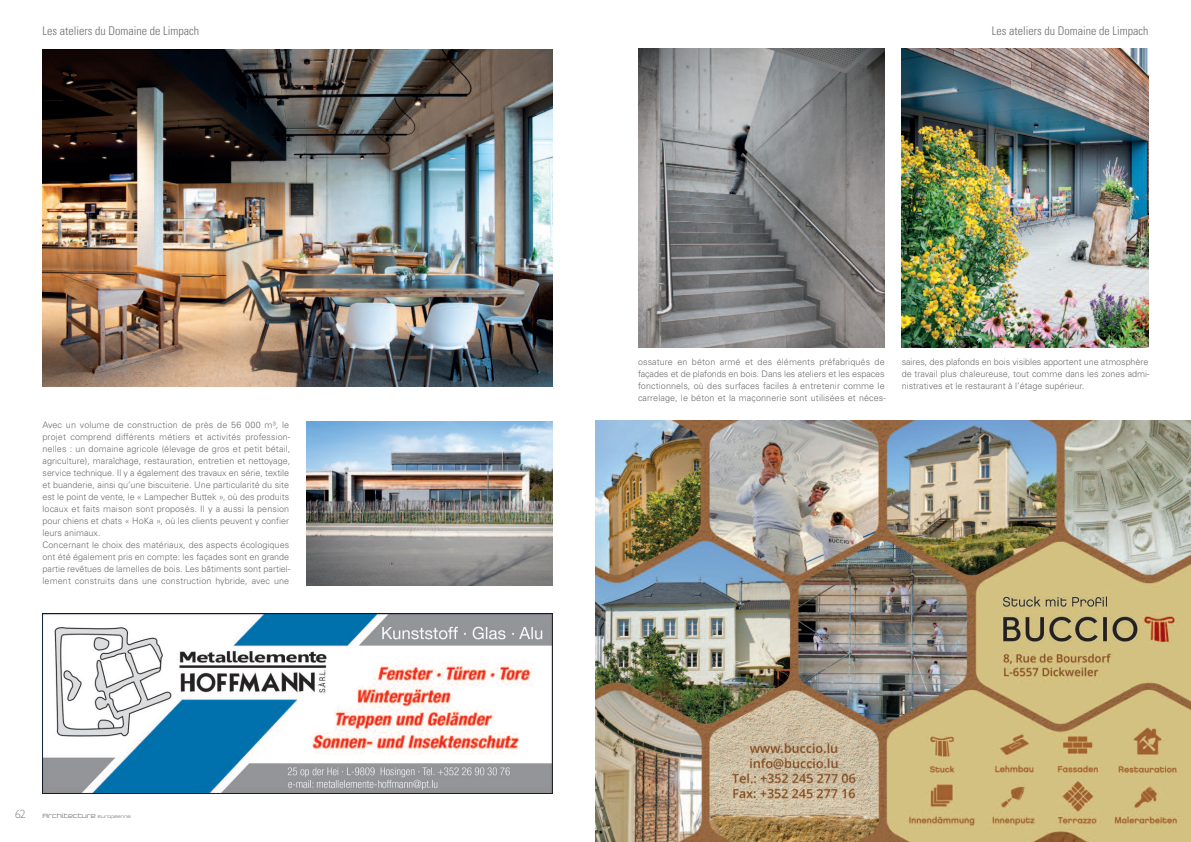
<style>
.page{position:relative;width:1191px;height:842px;background:#fff}
.page>*{position:absolute;margin:0;border:0;box-sizing:border-box;transform-origin:0 0}
.t1{font:300 condensed 12px "Univers";color:#6c6d70}
.t2{font:300 12px "Gill Sans Std";color:#808285}
.t3{font:300 9px/12px "Univers";color:#6c6d70}
.t4{font:6px "Design System C 500 R";color:#808285}
.s1{font-size:4px}
</style>
<div class="page">
<img style="left:901px;top:48px;width:247px;height:299px">
<img style="left:595px;top:421px;width:596px;height:421px">
<img style="left:43px;top:50px;width:510px;height:337px">
<img style="left:638px;top:48px;width:246px;height:299px">
<img style="left:306px;top:422px;width:247px;height:163px">
<img style="left:42px;top:614px;width:511px;height:180px">
<h1 class="t1" style="left:43px;top:26px;width:158px">Les ateliers du Domaine de Limpach</h1>
<p class="t3" style="left:43px;top:419px;width:249px">Avec un volume de construction de près de 56 000 m³, le projet comprend différents métiers et activités profession&shy;nelles : un domaine agricole (élevage de gros et petit bétail, agriculture), maraîchage, restauration, entretien et nettoyage, service technique. Il y a également des travaux en série, textile et buanderie, ainsi qu’une biscuiterie. Une particularité du site est le point de vente, le « Lampecher Buttek », où des produits locaux et faits maison sont proposés. Il y a aussi la pension pour chiens et chats « HoKa », où les clients peuvent y confier leurs animaux.<br>Concernant le choix des matériaux, des aspects écologiques ont été également pris en compte: les façades sont en grande partie revêtues de lamelles de bois. Les bâtiments sont partiel&shy;lement construits dans une construction hybride, avec une</p>
<h1 class="t2" style="left:15px;top:810px;width:13px">62</h1>
<p class="t4" style="left:43px;top:813px;width:90px">Architecture <span class="s1">Européenne</span></p>
<h1 class="t1" style="left:991px;top:26px;width:158px">Les ateliers du Domaine de Limpach</h1>
<p class="t3" style="left:638px;top:357px;width:249px">ossature en béton armé et des éléments préfabriqués de façades et de plafonds en bois. Dans les ateliers et les espaces fonctionnels, où des surfaces faciles à entretenir comme le carrelage, le béton et la maçonnerie sont utilisées et néces-</p>
<p class="t3" style="left:901px;top:357px;width:249px">saires, des plafonds en bois visibles apportent une atmosphère de travail plus chaleureuse, tout comme dans les zones admi&shy;nistratives et le restaurant à l’étage supérieur.</p>
</div>
